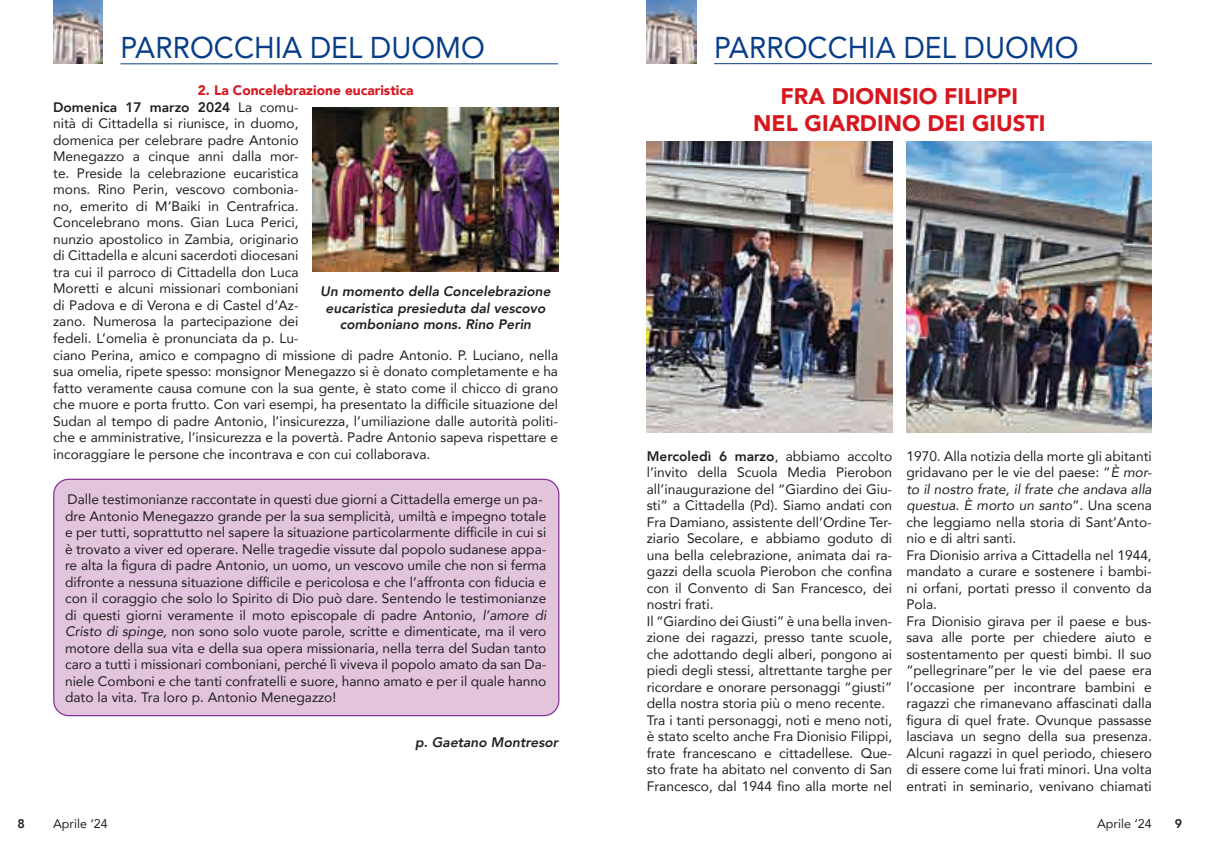
<style>
.page{position:relative;width:1205px;height:851px;background:#fff}
.page>*{position:absolute;margin:0;border:0;box-sizing:border-box;transform-origin:0 0}
.t1{font:30px "Avenir";color:#083e89;scale:.95 1}
.t2{font:900 22.5px/27px "Avenir";color:#d7171f;text-align:center}
.t3{font:13.75px/16.5px "Avenir";color:#231f20}
.t4{font:italic 800 13.75px/16.5px "Avenir";color:#231f20;text-align:center}
.t5{font:12.5px "Avenir";color:#231f20}
.t6{font:800 12.5px "Avenir";color:#231f20}
.s1{font-weight:900;color:#d7171f}
.s2{font-weight:800}
.s3{font-style:italic}
</style>
<div class="page">
<hr style="left:120px;top:63px;width:438px;height:1px;background:#083e89">
<img style="left:53px;top:0;width:50px;height:64px">
<hr style="left:714px;top:63px;width:438px;height:1px;background:#083e89">
<img style="left:647px;top:0;width:49px;height:64px">
<div style="left:54px;top:479px;width:505px;height:236px;background:#e2c4dd;border-radius:15px"></div>
<div style="left:53px;top:478px;width:506px;height:238px;border:1px solid #853494;border-radius:15px"></div>
<img style="left:313px;top:107px;width:245px;height:164px">
<img style="left:906px;top:142px;width:246px;height:290px">
<img style="left:647px;top:142px;width:245px;height:290px">
<h1 class="t1" style="left:120px;top:24px;width:385px">PARROCCHIA DEL DUOMO</h1>
<h1 class="t1" style="left:714px;top:24px;width:385px">PARROCCHIA DEL DUOMO</h1>
<p class="t3" style="left:53px;top:82px;width:506px;text-indent:145px"><span class="s1">2. La Concelebrazione eucaristica<br></span><span class="s2">Domenica 17 marzo 2024</span> La comu-<br>nità di Cittadella si riunisce, in duomo,<br>domenica per celebrare padre Antonio<br>Menegazzo a cinque anni dalla mor-<br>te. Preside la celebrazione eucaristica<br>mons. Rino Perin, vescovo combonia-<br>no, emerito di M’Baiki in Centrafrica.<br>Concelebrano mons. Gian Luca Perici,<br>nunzio apostolico in Zambia, originario<br>di Cittadella e alcuni sacerdoti diocesani<br>tra cui il parroco di Cittadella don Luca<br>Moretti e alcuni missionari comboniani<br>di Padova e di Verona e di Castel d’Az-<br>zano. Numerosa la partecipazione dei<br>fedeli. L’omelia è pronunciata da p. Lu-<br>ciano Perina, amico e compagno di missione di padre Antonio. P. Luciano, nella sua omelia, ripete spesso: monsignor Menegazzo si è donato completamente e ha fatto veramente causa comune con la sua gente, è stato come il chicco di grano che muore e porta frutto. Con vari esempi, ha presentato la difficile situazione del Sudan al tempo di padre Antonio, l’insicurezza, l’umiliazione dalle autorità politi&shy;che e amministrative, l’insicurezza e la povertà. Padre Antonio sapeva rispettare e incoraggiare le persone che incontrava e con cui collaborava.</p>
<h2 class="t2" style="left:753px;top:82px;width:294px">FRA DIONISIO FILIPPI<br>NEL GIARDINO DEI GIUSTI</h2>
<p class="t4" style="left:320px;top:283px;width:232px">Un momento della Concelebrazione eucaristica presieduta dal vescovo comboniano mons. Rino Perin</p>
<p class="t3" style="left:647px;top:447px;width:247px"><span class="s2">Mercoledì 6 marzo</span>, abbiamo accolto l’invito della Scuola Media Pierobon all’inaugurazione del “Giardino dei Giu&shy;sti” a Cittadella (Pd). Siamo andati con Fra Damiano, assistente dell’Ordine Ter&shy;ziario Secolare, e abbiamo goduto di una bella celebrazione, animata dai ra&shy;gazzi della scuola Pierobon che confina con il Convento di San Francesco, dei nostri frati.<br>Il “Giardino dei Giusti” è una bella inven&shy;zione dei ragazzi, presso tante scuole, che adottando degli alberi, pongono ai piedi degli stessi, altrettante targhe per ricordare e onorare personaggi “giusti” della nostra storia più o meno recente.<br>Tra i tanti personaggi, noti e meno noti, è stato scelto anche Fra Dionisio Filippi, frate francescano e cittadellese. Que&shy;sto frate ha abitato nel convento di San Francesco, dal 1944 fino alla morte nel</p>
<p class="t3" style="left:906px;top:447px;width:247px">1970. Alla notizia della morte gli abitanti gridavano per le vie del paese: ”<span class="s3">È mor&shy;to il nostro frate, il frate che andava alla questua. È morto un santo</span>”. Una scena che leggiamo nella storia di Sant’Anto&shy;nio e di altri santi.<br>Fra Dionisio arriva a Cittadella nel 1944, mandato a curare e sostenere i bambi&shy;ni orfani, portati presso il convento da Pola.<br>Fra Dionisio girava per il paese e bus&shy;sava alle porte per chiedere aiuto e sostentamento per questi bimbi. Il suo “pellegrinare”per le vie del paese era l’occasione per incontrare bambini e ragazzi che rimanevano affascinati dalla figura di quel frate. Ovunque passasse lasciava un segno della sua presenza.<br>Alcuni ragazzi in quel periodo, chiesero di essere come lui frati minori. Una volta entrati in seminario, venivano chiamati</p>
<p class="t3" style="left:65px;top:491px;width:483px">Dalle testimonianze raccontate in questi due giorni a Cittadella emerge un pa&shy;dre Antonio Menegazzo grande per la sua semplicità, umiltà e impegno totale e per tutti, soprattutto nel sapere la situazione particolarmente difficile in cui si è trovato a viver ed operare. Nelle tragedie vissute dal popolo sudanese appa&shy;re alta la figura di padre Antonio, un uomo, un vescovo umile che non si ferma difronte a nessuna situazione difficile e pericolosa e che l’affronta con fiducia e con il coraggio che solo lo Spirito di Dio può dare. Sentendo le testimonianze di questi giorni veramente il moto episcopale di padre Antonio, <span class="s3">l’amore di Cristo di spinge,</span> non sono solo vuote parole, scritte e dimenticate, ma il vero motore della sua vita e della sua opera missionaria, nella terra del Sudan tanto caro a tutti i missionari comboniani, perché lì viveva il popolo amato da san Da&shy;niele Comboni e che tanti confratelli e suore, hanno amato e per il quale hanno dato la vita. Tra loro p. Antonio Menegazzo!</p>
<p class="t4" style="left:415px;top:733px;width:145px">p. Gaetano Montresor</p>
<p class="t6" style="left:18px;top:813px;width:9px">8</p>
<p class="t5" style="left:53px;top:813px;width:56px">Aprile ‘24</p>
<p class="t5" style="left:1097px;top:813px;width:56px">Aprile ‘24</p>
<p class="t6" style="left:1174px;top:813px;width:9px">9</p>
</div>
